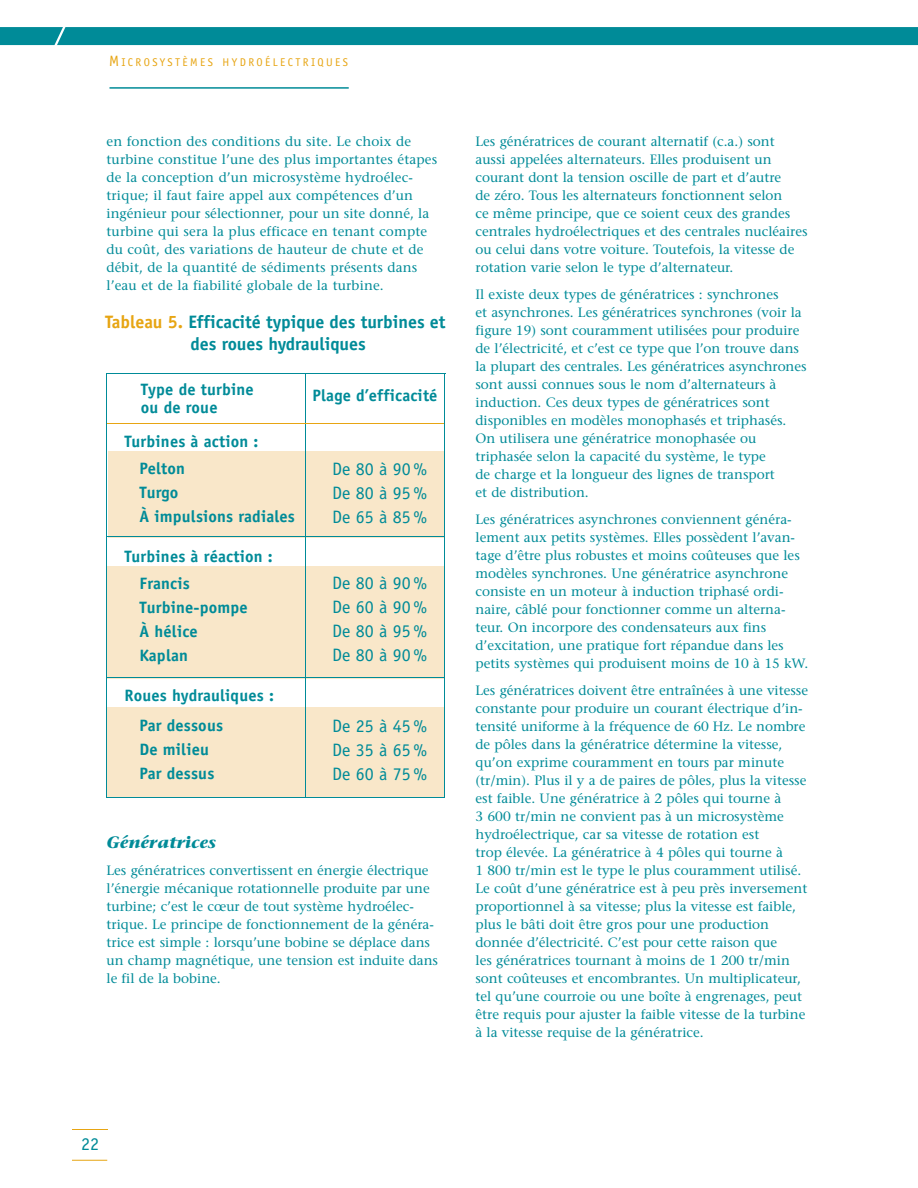
<style>
.page{position:relative;width:918px;height:1188px;background:#fff}
.page>*{position:absolute;margin:0;border:0;box-sizing:border-box;transform-origin:0 0}
.t1{font:18px/24px "Officina Sans";color:#008b98;text-align:justify}
.t2{font:700 18px/21.6px "Officina Sans";letter-spacing:-.005em;color:#008b98;text-align:center}
.t3{font:700 16.5px/24px "Officina Sans";letter-spacing:.01em;color:#008b98}
.t4{font:italic 700 16.5px "Stone Serif";color:#008b98}
.t5{font:13.5px/18px "Stone Serif";color:#008b98}
.t6{font:11.25px "Officina Sans";letter-spacing:.215em;color:#e7a513}
.s1{font-size:15px}
.s2{color:#e7a513}
</style>
<div class="page">
<hr style="left:110px;top:87px;width:239px;height:2px;background:#008b98">
<hr style="left:72px;top:1129px;width:36px;height:1px;background:#e7a513">
<hr style="left:72px;top:1160px;width:35px;height:1px;background:#e7a513">
<div style="left:0;top:27px;width:918px;height:18px;background:#008b98"></div>
<div style="left:108px;top:451px;width:336px;height:87px;background:#f9e7c9"></div>
<div style="left:107px;top:566px;width:336px;height:113px;background:#f9e7c9"></div>
<div style="left:107px;top:708px;width:336px;height:90px;background:#f9e7c9"></div>
<hr style="left:106px;top:373px;width:339px;height:1px;background:#008b98">
<hr style="left:106px;top:374px;width:1px;height:49px;background:#008b98">
<hr style="left:305px;top:374px;width:1px;height:49px;background:#008b98">
<hr style="left:444px;top:374px;width:1px;height:49px;background:#008b98">
<hr style="left:107px;top:423px;width:175px;height:1px;background:#e7a513">
<hr style="left:282px;top:423px;width:162px;height:1px;background:#e7a513">
<hr style="left:106px;top:424px;width:1px;height:373px;background:#008b98">
<hr style="left:305px;top:424px;width:1px;height:373px;background:#008b98">
<hr style="left:444px;top:424px;width:1px;height:373px;background:#008b98">
<hr style="left:106px;top:797px;width:176px;height:1px;background:#008b98">
<hr style="left:107px;top:536px;width:338px;height:1px;background:#008b98">
<hr style="left:107px;top:677px;width:338px;height:1px;background:#008b98">
<hr style="left:282px;top:797px;width:163px;height:1px;background:#008b98">
<p class="t6" style="left:109px;top:58px;width:240px"><span class="s1">M</span>ICROSYSTÈMES HYDROÉLECTRIQUES</p>
<p class="t5" style="left:106px;top:133px;width:332px">en fonction des conditions du site. Le choix de turbine constitue l’une des plus importantes étapes de la conception d’un microsystème hydroélec&shy;trique; il faut faire appel aux compétences d’un ingénieur pour sélectionner, pour un site donné, la turbine qui sera la plus efficace en tenant compte du coût, des variations de hauteur de chute et de débit, de la quantité de sédiments présents dans l’eau et de la fiabilité globale de la turbine.</p>
<h1 class="t2" style="left:105px;top:313px;width:342px"><span class="s2">Tableau 5.</span> Efficacité typique des turbines et des roues hydrauliques</h1>
<p class="t3" style="left:141px;top:382px;width:114px;line-height:18px">Type de turbine ou de roue</p>
<p class="t3" style="left:140px;top:429px;width:120px;line-height:27px;text-indent:-15px">Turbines à action :<br>Pelton</p>
<p class="t3" style="left:140px;top:481px;width:157px">Turgo<br>À impulsions radiales</p>
<p class="t3" style="left:140px;top:544px;width:135px;line-height:27px;text-indent:-15px">Turbines à réaction :<br>Francis</p>
<p class="t3" style="left:140px;top:596px;width:110px">Turbine-pompe<br>À hélice<br>Kaplan</p>
<p class="t3" style="left:140px;top:682px;width:136px;line-height:30px;text-indent:-15px">Roues hydrauliques :<br>Par dessous</p>
<p class="t3" style="left:140px;top:739px;width:76px">De milieu<br>Par dessus</p>
<p class="t3" style="left:313px;top:385px;width:127px">Plage d’efficacité</p>
<h1 class="t1" style="left:332px;top:458px;width:96px">De 80 à 90 % De 80 à 95 % De 65 à 85 %</h1>
<h1 class="t1" style="left:332px;top:573px;width:96px">De 80 à 90 % De 60 à 90 % De 80 à 95 % De 80 à 90 %</h1>
<h1 class="t1" style="left:332px;top:715px;width:96px">De 25 à 45 % De 35 à 65 % De 60 à 75 %</h1>
<p class="t4" style="left:106px;top:836px;width:111px">Génératrices</p>
<p class="t5" style="left:106px;top:862px;width:333px">Les génératrices convertissent en énergie électrique l’énergie mécanique rotationnelle produite par une turbine; c’est le cœur de tout système hydroélec&shy;trique. Le principe de fonctionnement de la généra&shy;trice est simple : lorsqu’une bobine se déplace dans un champ magnétique, une tension est induite dans le fil de la bobine.</p>
<p class="t5" style="left:475px;top:133px;width:334px">Les génératrices de courant alternatif (c.a.) sont aussi appelées alternateurs. Elles produisent un courant dont la tension oscille de part et d’autre<br>de zéro. Tous les alternateurs fonctionnent selon<br>ce même principe, que ce soient ceux des grandes centrales hydroélectriques et des centrales nucléaires ou celui dans votre voiture. Toutefois, la vitesse de rotation varie selon le type d’alternateur.</p>
<p class="t5" style="left:475px;top:286px;width:333px">Il existe deux types de génératrices : synchrones<br>et asynchrones. Les génératrices synchrones (voir la figure 19) sont couramment utilisées pour produire de l’électricité, et c’est ce type que l’on trouve dans la plupart des centrales. Les génératrices asynchrones sont aussi connues sous le nom d’alternateurs à induction. Ces deux types de génératrices sont disponibles en modèles monophasés et triphasés.<br>On utilisera une génératrice monophasée ou triphasée selon la capacité du système, le type<br>de charge et la longueur des lignes de transport<br>et de distribution.</p>
<p class="t5" style="left:475px;top:511px;width:334px">Les génératrices asynchrones conviennent généra&shy;lement aux petits systèmes. Elles possèdent l’avan&shy;tage d’être plus robustes et moins coûteuses que les modèles synchrones. Une génératrice asynchrone consiste en un moteur à induction triphasé ordi&shy;naire, câblé pour fonctionner comme un alterna&shy;teur. On incorpore des condensateurs aux fins d’excitation, une pratique fort répandue dans les petits systèmes qui produisent moins de 10 à 15 kW.</p>
<p class="t5" style="left:475px;top:682px;width:334px">Les génératrices doivent être entraînées à une vitesse constante pour produire un courant électrique d’in&shy;tensité uniforme à la fréquence de 60 Hz. Le nombre de pôles dans la génératrice détermine la vitesse, qu’on exprime couramment en tours par minute (tr/min). Plus il y a de paires de pôles, plus la vitesse est faible. Une génératrice à 2 pôles qui tourne à<br>3 600 tr/min ne convient pas à un microsystème hydroélectrique, car sa vitesse de rotation est<br>trop élevée. La génératrice à 4 pôles qui tourne à<br>1 800 tr/min est le type le plus couramment utilisé.<br>Le coût d’une génératrice est à peu près inversement proportionnel à sa vitesse; plus la vitesse est faible, plus le bâti doit être gros pour une production donnée d’électricité. C’est pour cette raison que<br>les génératrices tournant à moins de 1 200 tr/min sont coûteuses et encombrantes. Un multiplicateur, tel qu’une courroie ou une boîte à engrenages, peut être requis pour ajuster la faible vitesse de la turbine à la vitesse requise de la génératrice.</p>
<h1 class="t1" style="left:81px;top:1134px;width:19px">22</h1>
</div>
